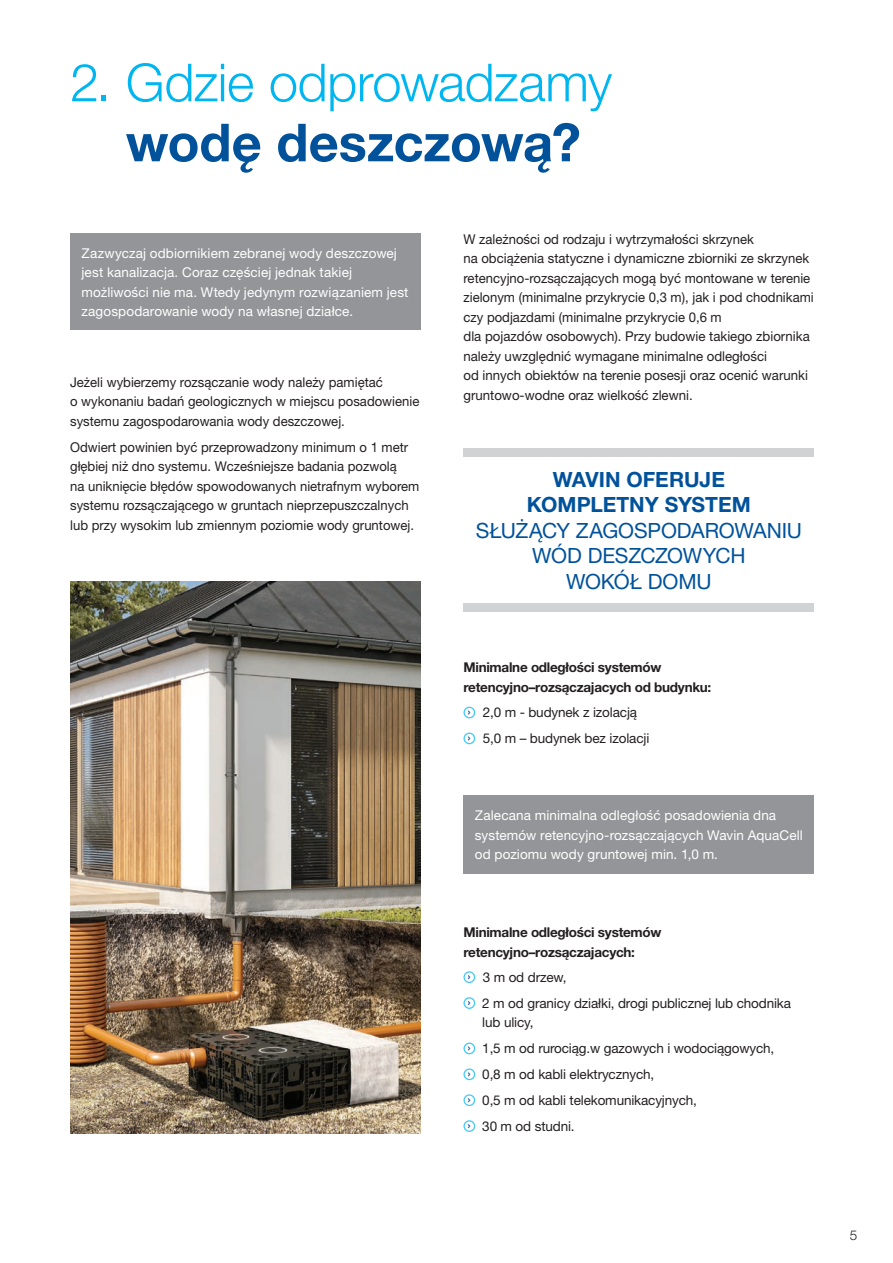
<style>
.page{position:relative;width:893px;height:1263px;background:#fff}
.page>*{position:absolute;margin:0;border:0;box-sizing:border-box;transform-origin:0 0}
.t1{font:300 52.5px "Helvetica Neue LT Pro";letter-spacing:-.01em;color:#00b6f0}
.t2{font:700 52.5px "Helvetica Neue LT Pro";letter-spacing:-.005em;color:#01529b}
.t3{font:21px/25.5px "Helvetica Neue LT Pro";letter-spacing:-.01em;color:#01529b;text-align:center}
.t4{font:700 21px/25.5px "Helvetica Neue LT Pro";letter-spacing:-.005em;color:#01529b;text-align:center}
.t5{font:13.5px/19.5px "Helvetica Neue LT Pro";color:#231f20}
.t6{font:13.5px/19.5px "Helvetica Neue LT Pro";letter-spacing:.01em;color:#fff}
.t7{font:700 13.5px/19.5px "Helvetica Neue LT Pro";letter-spacing:-.02em;color:#231f20}
.t8{font:300 13.5px "Helvetica Neue LT Pro";color:#231f20}
</style>
<div class="page">
<img style="left:70px;top:582px;width:351px;height:552px">
<div style="left:463px;top:449px;width:351px;height:8px;background:#d1d2d4"></div>
<div style="left:463px;top:603px;width:351px;height:9px;background:#d1d2d4"></div>
<div style="left:70px;top:234px;width:351px;height:96px;background:#939598"></div>
<div style="left:463px;top:795px;width:351px;height:79px;background:#939598"></div>
<div style="left:463px;top:707px;width:12px;height:11px;border:1px solid #42c8f4;border-radius:50%"></div>
<div style="left:463px;top:732px;width:12px;height:12px;border:1px solid #42c8f4;border-radius:50%"></div>
<div style="left:463px;top:971px;width:12px;height:12px;border:1px solid #42c8f4;border-radius:50%"></div>
<svg style="left:467px;top:975px;width:4px;height:5px"></svg>
<div style="left:463px;top:997px;width:12px;height:12px;border:1px solid #42c8f4;border-radius:50%"></div>
<svg style="left:467px;top:1001px;width:4px;height:5px"></svg>
<div style="left:463px;top:1042px;width:12px;height:12px;border:1px solid #42c8f4;border-radius:50%"></div>
<div style="left:463px;top:1068px;width:12px;height:12px;border:1px solid #42c8f4;border-radius:50%"></div>
<svg style="left:467px;top:1072px;width:4px;height:5px"></svg>
<div style="left:463px;top:1094px;width:12px;height:12px;border:1px solid #42c8f4;border-radius:50%"></div>
<svg style="left:467px;top:1098px;width:4px;height:5px"></svg>
<div style="left:463px;top:1120px;width:12px;height:12px;border:1px solid #42c8f4;border-radius:50%"></div>
<svg style="left:467px;top:1124px;width:4px;height:5px"></svg>
<h1 class="t1" style="left:70px;top:50px;width:543px">2. Gdzie odprowadzamy</h1>
<h1 class="t2" style="left:126px;top:109px;width:457px">wodę deszczową?</h1>
<p class="t6" style="left:82px;top:243px;width:328px">Zazwyczaj odbiornikiem zebranej wody deszczowej jest kanalizacja. Coraz częściej jednak takiej możliwości nie ma. Wtedy jedynym rozwiązaniem jest zagospodarowanie wody na własnej działce.</p>
<p class="t5" style="left:70px;top:372px;width:351px">Jeżeli wybierzemy rozsączanie wody należy pamiętać<br>o wykonaniu badań geologicznych w miejscu posadowienie systemu zagospodarowania wody deszczowej.</p>
<p class="t5" style="left:70px;top:437px;width:351px">Odwiert powinien być przeprowadzony minimum o 1 metr głębiej niż dno systemu. Wcześniejsze badania pozwolą<br>na uniknięcie błędów spowodowanych nietrafnym wyborem systemu rozsączającego w gruntach nieprzepuszczalnych lub przy wysokim lub zmiennym poziomie wody gruntowej.</p>
<p class="t5" style="left:463px;top:229px;width:352px">W zależności od rodzaju i wytrzymałości skrzynek<br>na obciążenia statyczne i dynamiczne zbiorniki ze skrzynek retencyjno-rozsączających mogą być montowane w terenie zielonym (minimalne przykrycie 0,3 m), jak i pod chodnikami czy podjazdami (minimalne przykrycie 0,6 m<br>dla pojazdów osobowych). Przy budowie takiego zbiornika należy uwzględnić wymagane minimalne odległości<br>od innych obiektów na terenie posesji oraz ocenić warunki gruntowo-wodne oraz wielkość zlewni.</p>
<h2 class="t4" style="left:527px;top:466px;width:225px">WAVIN OFERUJE<br>KOMPLETNY SYSTEM</h2>
<h2 class="t3" style="left:476px;top:517px;width:328px">SŁUŻĄCY ZAGOSPODAROWANIU<br>WÓD DESZCZOWYCH<br>WOKÓŁ DOMU</h2>
<p class="t7" style="left:463px;top:657px;width:249px">Minimalne odległości systemów retencyjno–rozsączajacych od budynku:</p>
<p class="t5" style="left:483px;top:699px;width:168px;line-height:26px">2,0 m - budynek z izolacją<br>5,0 m – budynek bez izolacji</p>
<p class="t6" style="left:475px;top:805px;width:329px">Zalecana minimalna odległość posadowienia dna systemów retencyjno-rozsączających Wavin AquaCell od poziomu wody gruntowej min. 1,0 m.</p>
<p class="t7" style="left:463px;top:922px;width:200px">Minimalne odległości systemów retencyjno–rozsączajacych:</p>
<p class="t5" style="left:482px;top:964px;width:310px;line-height:26px">3 m od drzew,<br>2 m od granicy działki, drogi publicznej lub chodnika</p>
<p class="t5" style="left:482px;top:1009px;width:294px;line-height:26px">lub ulicy,<br>1,5 m od rurociąg.w gazowych i wodociągowych,<br>0,8 m od kabli elektrycznych,<br>0,5 m od kabli telekomunikacyjnych,<br>30 m od studni.</p>
<p class="t8" style="left:850px;top:1227px;width:9px">5</p>
</div>
